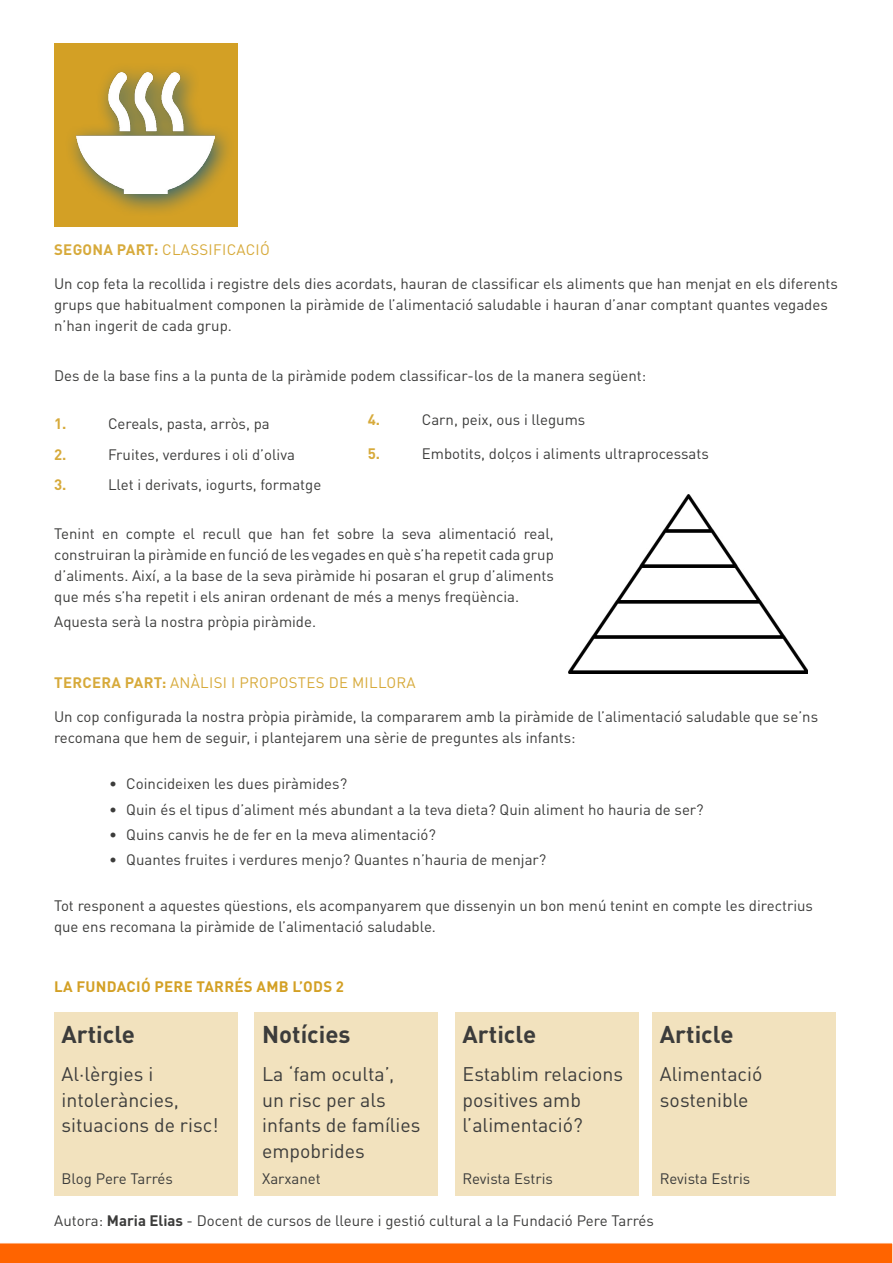
<style>
.page{position:relative;width:893px;height:1263px;background:#fff}
.page>*{position:absolute;margin:0;border:0;box-sizing:border-box;transform-origin:0 0}
.t1{font:700 24px "DIN Pro";color:#3c3c3b}
.t2{font:19.5px/25.5px "DIN Pro";color:#3c3c3b}
.t3{font:15px/21px "DIN Pro";color:#3c3c3b}
.t4{font:15px "DIN Pro";letter-spacing:.02em;color:#d7aa3b}
.t5{font:700 15px "DIN Pro";letter-spacing:.02em;color:#d3a025}
.t6{font:700 15px "DIN Pro";color:#d7aa3b}
.s1{font-weight:700}
</style>
<div class="page">
<div style="left:0;top:1243px;width:893px;height:20px;background:#ff6400"></div>
<div style="left:54px;top:44px;width:183px;height:183px;background:#d3a025"></div>
<div style="left:65px;top:61px;width:171px;height:156px;background:#02558b;opacity:.75"></div>
<img style="left:76px;top:73px;width:138px;height:120px">
<img style="left:569px;top:495px;width:239px;height:178px">
<div style="left:54px;top:1012px;width:183px;height:183px;background:#f2e2be"></div>
<div style="left:255px;top:1012px;width:183px;height:183px;background:#f2e2be"></div>
<div style="left:455px;top:1012px;width:183px;height:183px;background:#f2e2be"></div>
<div style="left:653px;top:1012px;width:183px;height:183px;background:#f2e2be"></div>
<p class="t4" style="left:54px;top:238px;width:217px"><span class="s1">SEGONA PART:</span> CLASSIFICACIÓ</p>
<p class="t3" style="left:54px;top:272px;width:785px">Un cop feta la recollida i registre dels dies acordats, hauran de classificar els aliments que han menjat en els diferents grups que habitualment componen la piràmide de l’alimentació saludable i hauran d’anar comptant quantes vegades n’han ingerit de cada grup.</p>
<p class="t3" style="left:54px;top:364px;width:594px">Des de la base fins a la punta de la piràmide podem classificar-los de la manera següent:</p>
<p class="t6" style="left:54px;top:411px;width:14px">1.</p>
<p class="t3" style="left:108px;top:412px;width:163px">Cereals, pasta, arròs, pa</p>
<p class="t6" style="left:54px;top:442px;width:14px">2.</p>
<p class="t3" style="left:108px;top:442px;width:188px">Fruites, verdures i oli d’oliva</p>
<p class="t6" style="left:54px;top:473px;width:14px">3.</p>
<p class="t3" style="left:108px;top:473px;width:215px">Llet i derivats, iogurts, formatge</p>
<p class="t6" style="left:368px;top:407px;width:14px">4.</p>
<p class="t3" style="left:422px;top:408px;width:165px">Carn, peix, ous i llegums</p>
<p class="t6" style="left:368px;top:441px;width:14px">5.</p>
<p class="t3" style="left:422px;top:442px;width:288px">Embotits, dolços i aliments ultraprocessats</p>
<p class="t3" style="left:54px;top:521px;width:501px;text-align:justify">Tenint en compte el recull que han fet sobre la seva alimentació real, construiran la piràmide en funció de les vegades en què s’ha repetit cada grup d’aliments. Així, a la base de la seva piràmide hi posaran el grup d’aliments que més s’ha repetit i els aniran ordenant de més a menys freqüència.</p>
<p class="t3" style="left:54px;top:609px;width:263px">Aquesta serà la nostra pròpia piràmide.</p>
<p class="t4" style="left:54px;top:671px;width:363px"><span class="s1">TERCERA PART:</span> ANÀLISI I PROPOSTES DE MILLORA</p>
<p class="t3" style="left:54px;top:705px;width:766px">Un cop configurada la nostra pròpia piràmide, la compararem amb la piràmide de l’alimentació saludable que se’ns recomana que hem de seguir, i plantejarem una sèrie de preguntes als infants:</p>
<p class="t3" style="left:109px;top:772px;width:239px">• Coincideixen les dues piràmides?</p>
<p class="t3" style="left:109px;top:797px;width:596px">• Quin és el tipus d’aliment més abundant a la teva dieta? Quin aliment ho hauria de ser?</p>
<p class="t3" style="left:109px;top:822px;width:328px">• Quins canvis he de fer en la meva alimentació?</p>
<p class="t3" style="left:109px;top:848px;width:439px">• Quantes fruites i verdures menjo? Quantes n’hauria de menjar?</p>
<p class="t3" style="left:54px;top:894px;width:760px">Tot responent a aquestes qüestions, els acompanyarem que dissenyin un bon menú tenint en compte les directrius que ens recomana la piràmide de l’alimentació saludable.</p>
<p class="t5" style="left:54px;top:974px;width:291px">LA FUNDACIÓ PERE TARRÉS AMB L’ODS 2</p>
<h1 class="t1" style="left:62px;top:1014px;width:75px">Article</h1>
<h2 class="t2" style="left:62px;top:1059px;width:158px">Al·lèrgies i intoleràncies, situacions de risc!</h2>
<p class="t3" style="left:62px;top:1166px;width:113px">Blog Pere Tarrés</p>
<h1 class="t1" style="left:262px;top:1014px;width:90px">Notícies</h1>
<h2 class="t2" style="left:262px;top:1059px;width:160px">La ‘fam oculta’, un risc per als infants de famílies empobrides</h2>
<p class="t3" style="left:262px;top:1166px;width:60px">Xarxanet</p>
<h1 class="t1" style="left:463px;top:1014px;width:75px">Article</h1>
<h2 class="t2" style="left:463px;top:1059px;width:162px">Establim relacions positives amb l’alimentació?</h2>
<p class="t3" style="left:463px;top:1166px;width:92px">Revista Estris</p>
<h1 class="t1" style="left:660px;top:1014px;width:75px">Article</h1>
<h2 class="t2" style="left:660px;top:1059px;width:104px">Alimentació sostenible</h2>
<p class="t3" style="left:660px;top:1166px;width:92px">Revista Estris</p>
<p class="t3" style="left:54px;top:1208px;width:601px">Autora: <span class="s1">Maria Elias</span> - Docent de cursos de lleure i gestió cultural a la Fundació Pere Tarrés</p>
</div>
